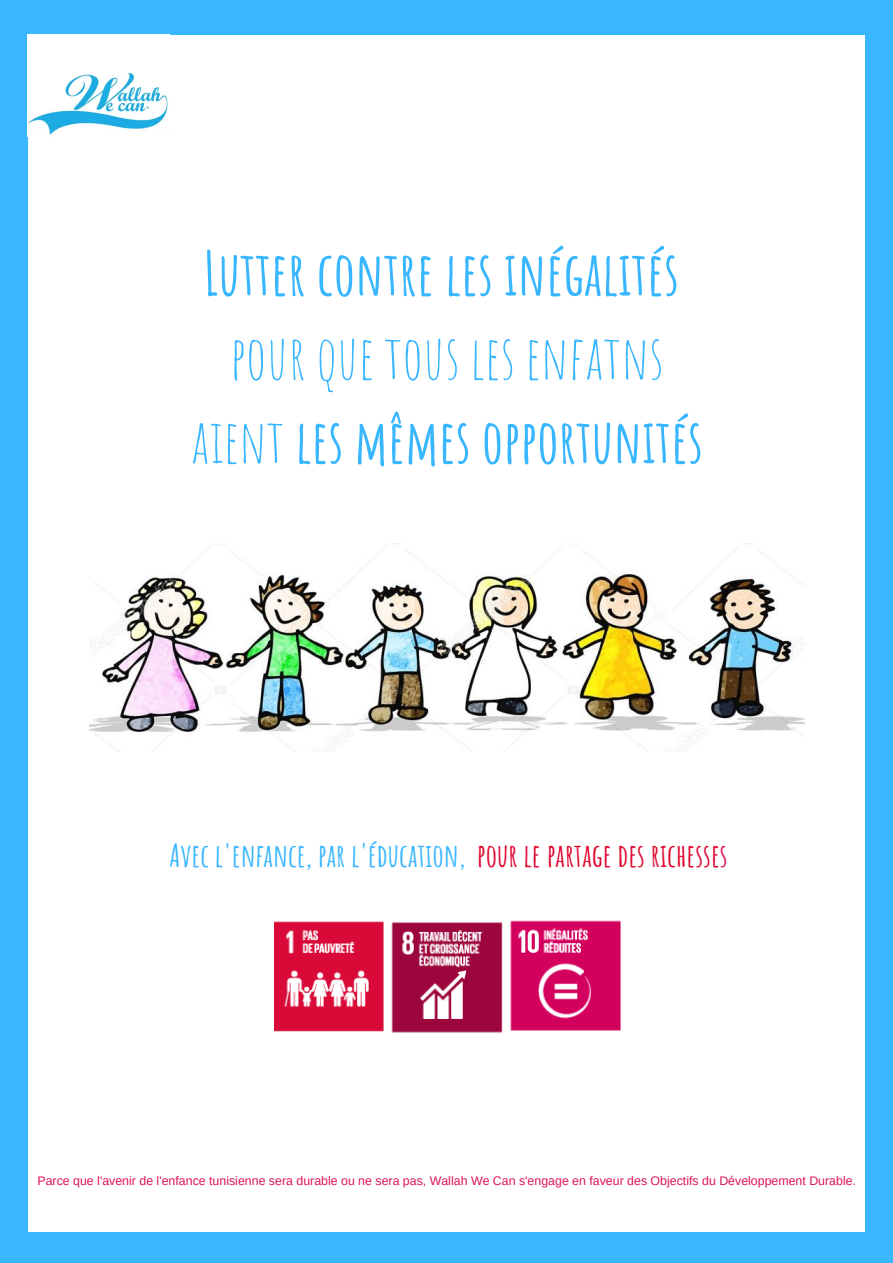
<style>
.page{position:relative;width:893px;height:1263px;background:#fff}
.page>*{position:absolute;margin:0;border:0;box-sizing:border-box;transform-origin:0 0}
.t1{font:60px/83.8px "Amatic SC";color:#38b6ff;text-align:center}
.t2{font:700 60px "Amatic SC";color:#38b6ff}
.t3{font:700 31.5px "Amatic SC";color:#38b6ff}
.t4{font:12.38px "Arimo";color:#dd135c}
.s1{font-weight:700}
.s2{color:#df0a30}
.s3{color:#dd135c}
</style>
<div class="page">
<div style="left:0;top:0;width:28px;height:1254px;background:#38b6ff"></div>
<div style="left:865px;top:0;width:28px;height:1232px;background:#38b6ff"></div>
<div style="left:0;top:0;width:892px;height:34px;background:#38b6ff"></div>
<div style="left:0;top:1232px;width:893px;height:31px;background:#38b6ff"></div>
<img style="left:28px;top:72px;width:140px;height:63px">
<img style="left:89px;top:543px;width:715px;height:209px">
<img style="left:274px;top:921px;width:110px;height:111px">
<img style="left:510px;top:920px;width:111px;height:111px">
<img style="left:391px;top:922px;width:112px;height:111px">
<h1 class="t2" style="left:204px;top:235px;width:477px">Lutter contre les inégalités</h1>
<h1 class="t1" style="left:191px;top:314px;width:514px">POUR QUE TOUS LES ENFATNS<br>AIENT <span class="s1">les mêmes opportunités</span></h1>
<h2 class="t3" style="left:169px;top:835px;width:560px">Avec l'enfance, par l'éducation, <span class="s2">pour le partage des richesse</span><span class="s3">s</span></h2>
<p class="t4" style="left:37px;top:1174px;width:820px">Parce que l'avenir de l'enfance tunisienne sera durable ou ne sera pas, Wallah We Can s'engage en faveur des Objectifs du Développement Durable.</p>
</div>
